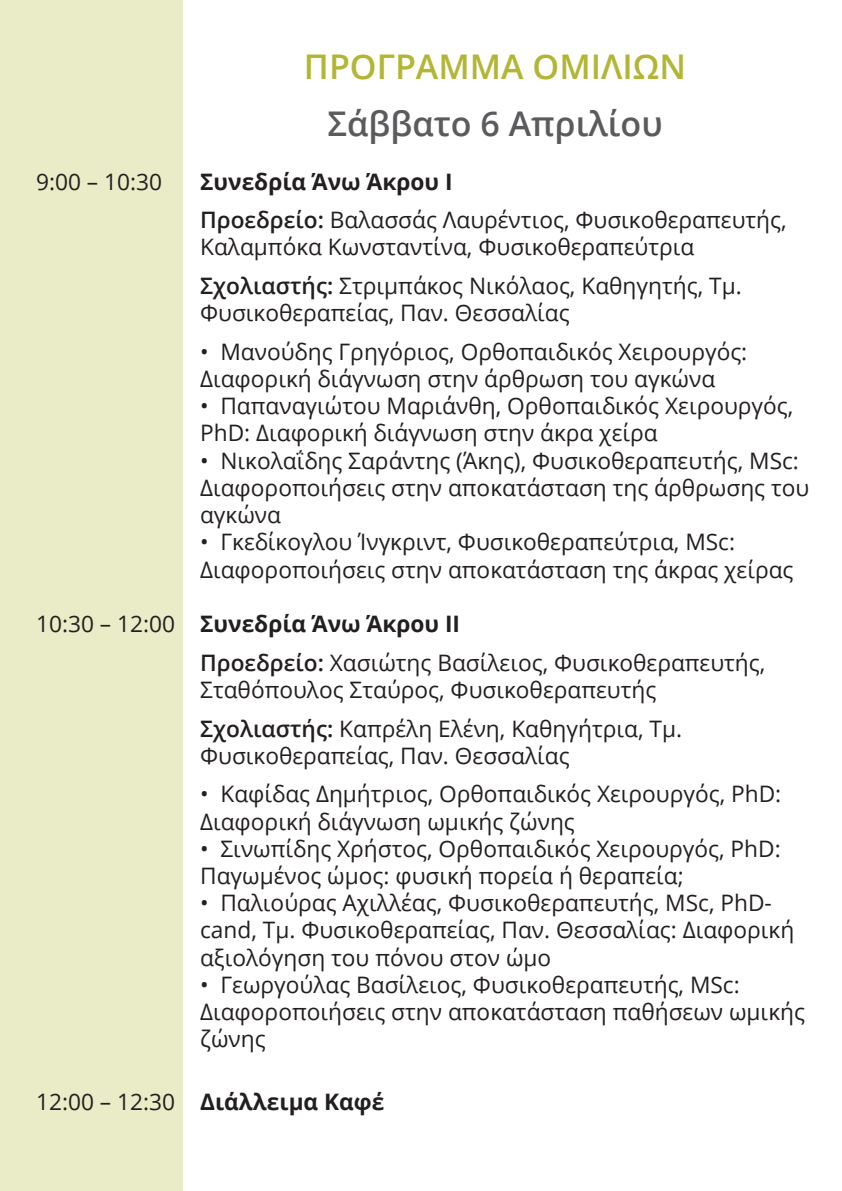
<style>
.page{position:relative;width:842px;height:1191px;background:#fff}
.page>*{position:absolute;margin:0;border:0;box-sizing:border-box;transform-origin:0 0}
.t1{font:600 34px "Open Sans";color:#b2b634}
.t2{font:600 34px "Open Sans";color:#5b5b5e}
.t3{font:22.6px/27.2px "Open Sans";color:#231f20}
.t4{font:700 22.6px "Open Sans";color:#231f20}
.s1{font-weight:700}
.s2{font-weight:600}
.s3{font-weight:400}
</style>
<div class="page">
<div style="left:0;top:0;width:182px;height:1191px;background:#e9ecc6"></div>
<p class="t3" style="left:36px;top:167px;width:127px">9:00 – 10:30</p>
<p class="t3" style="left:36px;top:610px;width:140px">10:30 – 12:00</p>
<h1 class="t1" style="left:304px;top:44px;width:384px">ΠΡΟΓΡΑΜΜΑ ΟΜIΛΙΩΝ</h1>
<h1 class="t2" style="left:327px;top:100px;width:337px">Σάββατο 6 Απριλίου</h1>
<p class="t3" style="left:200px;top:162px;width:588px;line-height:38.6px"><span class="s1">Συνεδρία Άνω Άκρου Ι<br></span><span class="s2">Προεδρείο:</span> Βαλασσάς Λαυρέντιος, Φυσικοθεραπευτής,</p>
<p class="t3" style="left:200px;top:227px;width:543px;line-height:38.6px">Καλαμπόκα Κωνσταντίνα, Φυσικοθεραπεύτρια<br><span class="s2">Σχολιαστής:</span> Στριμπάκος Νικόλαος, Καθηγητής, Τμ.</p>
<p class="t3" style="left:200px;top:299px;width:371px">Φυσικοθεραπείας, Παν. Θεσσαλίας</p>
<p class="t3" style="left:200px;top:337px;width:549px">• Μανούδης Γρηγόριος, Ορθοπαιδικός Χειρουργός:<br>Διαφορική διάγνωση στην άρθρωση του αγκώνα</p>
<p class="t3" style="left:200px;top:392px;width:595px">• Παπαναγιώτου Μαριάνθη, Ορθοπαιδικός Χειρουργός,<br>PhD: Διαφορική διάγνωση στην άκρα χείρα</p>
<p class="t3" style="left:200px;top:446px;width:611px">• Νικολαΐδης Σαράντης (Άκης), Φυσικοθεραπευτής, MSc:<br>Διαφοροποιήσεις στην αποκατάσταση της άρθρωσης του αγκώνα</p>
<p class="t3" style="left:200px;top:528px;width:595px">• Γκεδίκογλου Ίνγκριντ, Φυσικοθεραπεύτρια, MSc:<br>Διαφοροποιήσεις στην αποκατάσταση της άκρας χείρας</p>
<p class="t3" style="left:200px;top:604px;width:567px;line-height:38.6px"><span class="s1">Συνεδρία Άνω Άκρου ΙΙ<br></span><span class="s2">Προεδρείο:</span> Χασιώτης Βασίλειος, Φυσικοθεραπευτής,</p>
<p class="t3" style="left:200px;top:670px;width:483px;line-height:38.6px">Σταθόπουλος Σταύρος, Φυσικοθεραπευτής<br><span class="s2">Σχολιαστής:</span> Καπρέλη Ελένη, Καθηγήτρια, Τμ.</p>
<p class="t3" style="left:200px;top:741px;width:371px">Φυσικοθεραπείας, Παν. Θεσσαλίας</p>
<p class="t3" style="left:200px;top:780px;width:583px">• Καφίδας Δημήτριος, Ορθοπαιδικός Χειρουργός, PhD:<br>Διαφορική διάγνωση ωμικής ζώνης</p>
<p class="t3" style="left:200px;top:834px;width:582px">• Σινωπίδης Χρήστος, Ορθοπαιδικός Χειρουργός, PhD:<br>Παγωμένος ώμος: φυσική πορεία ή θεραπεία;</p>
<p class="t3" style="left:200px;top:889px;width:596px">• Παλιούρας Αχιλλέας, Φυσικοθεραπευτής, MSc, PhD&shy;cand, Τμ. Φυσικοθεραπείας, Παν. Θεσσαλίας: Διαφορική αξιολόγηση του πόνου στον ώμο</p>
<p class="t3" style="left:200px;top:970px;width:606px">• Γεωργούλας Βασίλειος, Φυσικοθεραπευτής, MSc:<br>Διαφοροποιήσεις στην αποκατάσταση παθήσεων ωμικής ζώνης</p>
<p class="t4" style="left:36px;top:1086px;width:350px"><span class="s3">12:00 – 12:30</span> Διάλλειμα Καφέ</p>
</div>
